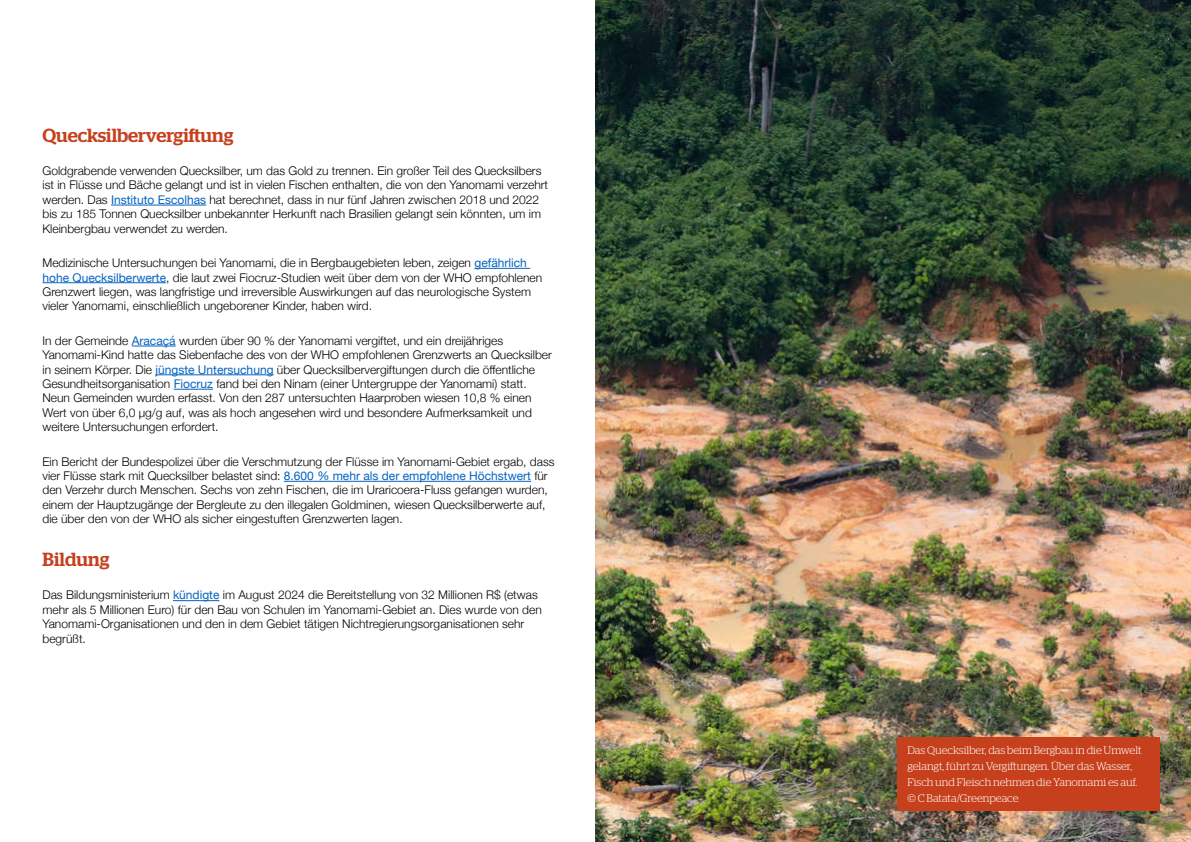
<style>
.page{position:relative;width:1191px;height:842px;background:#fff}
.page>*{position:absolute;margin:0;border:0;box-sizing:border-box;transform-origin:0 0}
.t1{font:500 19px "Stag";color:#c6401d}
.t2{font:300 12px/14.4px "Helvetica Neue";color:#000}
.t3{font:300 11px/16px "Stag";color:#fff}
.s1{font-weight:400;color:#0563c1}
</style>
<div class="page">
<hr style="left:111px;top:205px;width:95px;height:1px;background:#0563c1">
<hr style="left:474px;top:268px;width:56px;height:1px;background:#0563c1">
<hr style="left:43px;top:282px;width:123px;height:1px;background:#0563c1">
<hr style="left:132px;top:346px;width:44px;height:1px;background:#0563c1">
<hr style="left:155px;top:374px;width:118px;height:1px;background:#0563c1">
<hr style="left:174px;top:389px;width:39px;height:1px;background:#0563c1">
<hr style="left:284px;top:481px;width:247px;height:1px;background:#0563c1">
<hr style="left:173px;top:600px;width:46px;height:1px;background:#0563c1">
<img style="left:595px;top:0;width:596px;height:842px">
<div style="left:897px;top:737px;width:262px;height:74px;background:#c6401d"></div>
<h1 class="t1" style="left:43px;top:124px;width:192px">Quecksilbervergiftung</h1>
<p class="t2" style="left:43px;top:163px;width:507px">Goldgrabende verwenden Quecksilber, um das Gold zu trennen. Ein großer Teil des Quecksilbers ist in Flüsse und Bäche gelangt und ist in vielen Fischen enthalten, die von den Yanomami verzehrt werden. Das <span class="s1">Instituto Escolhas</span> hat berechnet, dass in nur fünf Jahren zwischen 2018 und 2022 bis zu 185 Tonnen Quecksilber unbekannter Herkunft nach Brasilien gelangt sein könnten, um im Kleinbergbau verwendet zu werden.</p>
<p class="t2" style="left:43px;top:255px;width:501px">Medizinische Untersuchungen bei Yanomami, die in Bergbaugebieten leben, zeigen <span class="s1">gefährlich hohe Quecksilberwerte</span>, die laut zwei Fiocruz-Studien weit über dem von der WHO empfohlenen Grenzwert liegen, was langfristige und irreversible Auswirkungen auf das neurologische System vieler Yanomami, einschließlich ungeborener Kinder, haben wird.</p>
<p class="t2" style="left:43px;top:332px;width:511px">In der Gemeinde <span class="s1">Aracaçá</span> wurden über 90 % der Yanomami vergiftet, und ein dreijähriges Yanomami-Kind hatte das Siebenfache des von der WHO empfohlenen Grenzwerts an Quecksilber in seinem Körper. Die <span class="s1">jüngste Untersuchung</span> über Quecksilbervergiftungen durch die öffentliche Gesundheitsorganisation <span class="s1">Fiocruz</span> fand bei den Ninam (einer Untergruppe der Yanomami) statt.<br>Neun Gemeinden wurden erfasst. Von den 287 untersuchten Haarproben wiesen 10,8 % einen Wert von über 6,0 µg/g auf, was als hoch angesehen wird und besondere Aufmerksamkeit und weitere Untersuchungen erfordert.</p>
<p class="t2" style="left:43px;top:453px;width:513px">Ein Bericht der Bundespolizei über die Verschmutzung der Flüsse im Yanomami-Gebiet ergab, dass vier Flüsse stark mit Quecksilber belastet sind: <span class="s1">8.600 % mehr als der empfohlene Höchstwert</span> für den Verzehr durch Menschen. Sechs von zehn Fischen, die im Uraricoera-Fluss gefangen wurden, einem der Hauptzugänge der Bergleute zu den illegalen Goldminen, wiesen Quecksilberwerte auf, die über den von der WHO als sicher eingestuften Grenzwerten lagen.</p>
<h1 class="t1" style="left:43px;top:548px;width:68px">Bildung</h1>
<p class="t2" style="left:43px;top:587px;width:501px">Das Bildungsministerium <span class="s1">kündigte</span> im August 2024 die Bereitstellung von 32 Millionen R$ (etwas mehr als 5 Millionen Euro) für den Bau von Schulen im Yanomami-Gebiet an. Dies wurde von den Yanomami-Organisationen und den in dem Gebiet tätigen Nichtregierungsorganisationen sehr begrüßt.</p>
<p class="t3" style="left:907px;top:742px;width:236px">Das Quecksilber, das beim Bergbau in die Umwelt gelangt, führt zu Vergiftungen. Über das Wasser, Fisch und Fleisch nehmen die Yanomami es auf. © C Batata/Greenpeace</p>
</div>
